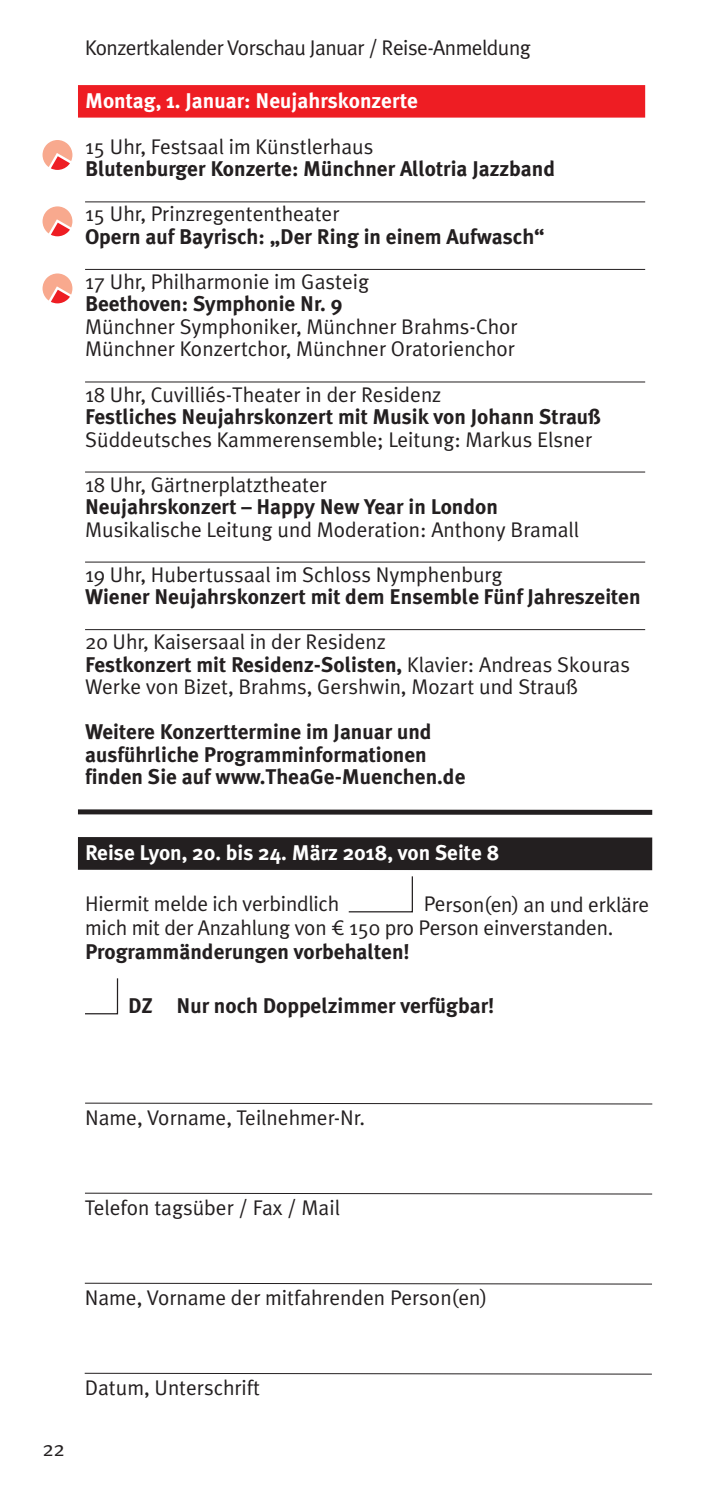
<style>
.page{position:relative;width:709px;height:1489px;background:#fff}
.page>*{position:absolute;margin:0;border:0;box-sizing:border-box;transform-origin:0 0}
.t1{font:21.25px/45px "Meta Plus Normal";color:#231f20}
.t2{font:700 21.25px/22.5px "Meta Plus";color:#231f20}
.t3{font:700 21.25px "Meta Plus";color:#fff}
.t4{font:21.25px "Meta Plus Normal";letter-spacing:-.025em;color:#231f20}
.s1{font-family:"Meta Plus Normal";font-weight:400}
.s2{font-family:"Meta Euro"}
</style>
<div class="page">
<div style="left:78px;top:837px;width:574px;height:33px;background:#231f20"></div>
<svg style="left:85px;top:978px;width:34px;height:36px"></svg>
<svg style="left:348px;top:876px;width:65px;height:37px"></svg>
<svg style="left:85px;top:1102px;width:568px;height:2px"></svg>
<svg style="left:85px;top:1192px;width:568px;height:2px"></svg>
<svg style="left:84px;top:1282px;width:568px;height:2px"></svg>
<svg style="left:84px;top:1372px;width:568px;height:2px"></svg>
<div style="left:78px;top:809px;width:574px;height:5px;background:#231f20"></div>
<div style="left:78px;top:85px;width:567px;height:33px;background:#ee1d23"></div>
<hr style="left:85px;top:201px;width:560px;height:1px;background:#231f20">
<hr style="left:85px;top:269px;width:560px;height:1px;background:#231f20">
<hr style="left:85px;top:381px;width:560px;height:1px;background:#231f20">
<hr style="left:85px;top:471px;width:560px;height:1px;background:#231f20">
<hr style="left:85px;top:561px;width:560px;height:1px;background:#231f20">
<hr style="left:85px;top:629px;width:560px;height:1px;background:#231f20">
<svg style="left:43px;top:140px;width:29px;height:30px"></svg>
<svg style="left:43px;top:206px;width:29px;height:30px"></svg>
<svg style="left:43px;top:273px;width:29px;height:30px"></svg>
<p class="t4" style="left:85px;top:35px;width:447px">Konzertkalender Vorschau Januar / Reise-Anmeldung</p>
<p class="t3" style="left:85px;top:88px;width:334px">Montag, 1. Januar: Neujahrskonzerte</p>
<p class="t1" style="left:85px;top:124px;width:290px">15 Uhr, Festsaal im Künstlerhaus</p>
<p class="t2" style="left:85px;top:158px;width:471px">Blutenburger Konzerte: Münchner Allotria Jazzband</p>
<p class="t1" style="left:85px;top:191px;width:256px">15 Uhr, Prinzregententheater</p>
<p class="t2" style="left:85px;top:225px;width:461px">Opern auf Bayrisch: „Der Ring in einem Aufwasch“</p>
<p class="t1" style="left:85px;top:259px;width:285px">17 Uhr, Philharmonie im Gasteig</p>
<p class="t2" style="left:85px;top:293px;width:259px">Beethoven: Symphonie Nr. 9</p>
<p class="t1" style="left:85px;top:315px;width:434px;line-height:22.5px">Münchner Symphoniker, Münchner Brahms-Chor<br>Münchner Konzertchor, Münchner Oratorienchor</p>
<p class="t1" style="left:85px;top:371px;width:358px">18 Uhr, Cuvilliés-Theater in der Residenz</p>
<p class="t2" style="left:85px;top:405px;width:518px">Festliches Neujahrskonzert mit Musik von Johann Strauß</p>
<p class="t1" style="left:85px;top:416px;width:508px">Süddeutsches Kammerensemble; Leitung: Markus Elsner<br>18 Uhr, Gärtnerplatztheater</p>
<p class="t2" style="left:85px;top:495px;width:414px">Neujahrskonzert – Happy New Year in London</p>
<p class="t1" style="left:85px;top:506px;width:495px">Musikalische Leitung und Moderation: Anthony Bramall<br>19 Uhr, Hubertussaal im Schloss Nymphenburg</p>
<p class="t2" style="left:85px;top:585px;width:557px">Wiener Neujahrskonzert mit dem Ensemble Fünf Jahreszeiten</p>
<p class="t1" style="left:85px;top:619px;width:302px">20 Uhr, Kaisersaal in der Residenz</p>
<p class="t2" style="left:85px;top:653px;width:546px">Festkonzert mit Residenz-Solisten, <span class="s1">Klavier: Andreas Skouras</span></p>
<p class="t1" style="left:85px;top:664px;width:495px">Werke von Bizet, Brahms, Gershwin, Mozart und Strauß</p>
<p class="t2" style="left:85px;top:720px;width:382px">Weitere Konzerttermine im Januar und ausführliche Programminformationen finden Sie auf www.TheaGe-Muenchen.de</p>
<p class="t3" style="left:85px;top:840px;width:416px">Reise Lyon, 20. bis 24. März 2018, von Seite 8</p>
<p class="t1" style="left:85px;top:892px;width:565px;line-height:23.8px;text-indent:339px">Person(en) an und erkläre mich mit der Anzahlung von <span class="s2">1</span> 150 pro Person einverstanden.</p>
<p class="t2" style="left:85px;top:940px;width:326px">Programmänderungen vorbehalten!</p>
<p class="t2" style="left:128px;top:994px;width:368px">DZ Nur noch Doppelzimmer verfügbar!</p>
<p class="t1" style="left:85px;top:881px;width:256px">Hiermit melde ich verbindlich</p>
<p class="t1" style="left:85px;top:1095px;width:282px">Name, Vorname, Teilnehmer-Nr.</p>
<p class="t1" style="left:85px;top:1185px;width:256px">Telefon tagsüber / Fax / Mail</p>
<p class="t1" style="left:85px;top:1275px;width:404px">Name, Vorname der mitfahrenden Person(en)</p>
<p class="t1" style="left:43px;top:1425px;width:24px">22</p>
<p class="t1" style="left:85px;top:1364px;width:177px">Datum, Unterschrift</p>
</div>
